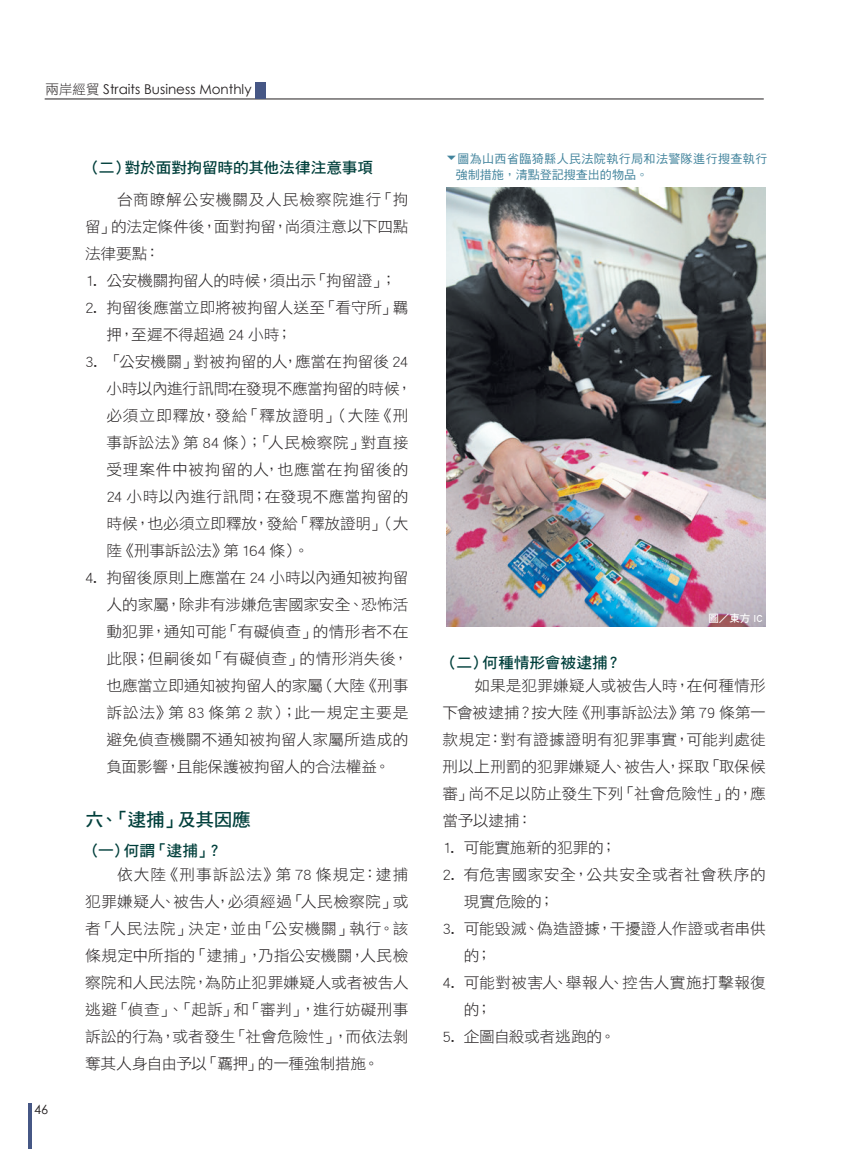
<style>
.page{position:relative;width:851px;height:1149px;background:#fff}
.page>*{position:absolute;margin:0;border:0;box-sizing:border-box;transform-origin:0 0}
.t1{font:18.15px "DF Hei Std W7";letter-spacing:-.025em;color:#003f3b}
.t2{font:15.3px/27px "DF Hei Std W3";color:#231f20;text-align:justify}
.t3{font:15.3px/27px "DF Hei Std W3";letter-spacing:.025em;color:#231f20}
.t4{font:15.3px "DF Hei Std W7";letter-spacing:-.01em;color:#003f3b}
.t5{font:15.3px "DF Hei Std W3";letter-spacing:-.03em;color:#231f20}
.t6{font:15.3px "DF Hei Std W3";letter-spacing:-.025em;color:#231f20}
.t7{font:13.5px "Century Gothic";color:#231f20}
.t8{font:12.75px "Century Gothic";color:#231f20}
.t9{font:12px/15.8px "DF Hei Std W5";letter-spacing:.035em;color:#41839c}
.t10{font:10.5px "DF Hei Std W7";color:#fff}
.s1{font-family:"DF Hei Std W3"}
</style>
<div class="page">
<img style="left:446px;top:187px;width:319px;height:439px">
<hr style="left:45px;top:99px;width:718px;height:1px;background:#231f20">
<div style="left:256px;top:83px;width:10px;height:16px;background:#465785"></div>
<hr style="left:28px;top:1103px;width:3px;height:45px;background:#465785">
<p class="t7" style="left:45px;top:80px;width:207px"><span class="s1">兩岸經貿</span> Straits Business Monthly</p>
<p class="t8" style="left:34px;top:1100px;width:16px">46</p>
<p class="t4" style="left:85px;top:159px;width:290px">（二）對於面對拘留時的其他法律注意事項</p>
<p class="t2" style="left:85px;top:185px;width:325px;text-indent:32px">台商瞭解公安機關及人民檢察院進行「拘留」的法定條件後，面對拘留，尚須注意以下四點法律要點：</p>
<p class="t5" style="left:85px;top:272px;width:313px">1. 公安機關拘留人的時候，須出示「拘留證」；</p>
<p class="t2" style="left:106px;top:293px;width:303px;text-indent:-21px">2. 拘留後應當立即將被拘留人送至「看守所」羈押，至遲不得超過 24 小時；</p>
<p class="t2" style="left:106px;top:347px;width:307px;text-align:left;text-indent:-21px">3. 「公安機關」對被拘留的人，應當在拘留後 24小時以內進行訊問；在發現不應當拘留的時候，必須立即釋放，發給「釋放證明」（大陸《刑事訴訟法》第 84 條）；「人民檢察院」對直接受理案件中被拘留的人，也應當在拘留後的<br>24 小時以內進行訊問；在發現不應當拘留的時候，也必須立即釋放，發給「釋放證明」（大陸《刑事訴訟法》第164 條）。</p>
<p class="t2" style="left:106px;top:563px;width:303px;text-indent:-21px">4. 拘留後原則上應當在 24 小時以內通知被拘留人的家屬，除非有涉嫌危害國家安全、恐怖活動犯罪，通知可能「有礙偵查」的情形者不在此限；但嗣後如「有礙偵查」的情形消失後，也應當立即通知被拘留人的家屬（大陸《刑事訴訟法》第 83 條第 2 款）；此一規定主要是避免偵查機關不通知被拘留人家屬所造成的負面影響，且能保護被拘留人的合法權益。</p>
<p class="t1" style="left:85px;top:809px;width:167px">六、「逮捕」及其因應</p>
<p class="t4" style="left:85px;top:842px;width:139px">（一）何謂「逮捕」？</p>
<p class="t2" style="left:85px;top:860px;width:325px;text-indent:32px">依大陸《刑事訴訟法》第 78 條規定：逮捕犯罪嫌疑人、被告人，必須經過「人民檢察院」或者「人民法院」決定，並由「公安機關」執行。該條規定中所指的「逮捕」，乃指公安機關，人民檢察院和人民法院，為防止犯罪嫌疑人或者被告人逃避「偵查」、「起訴」和「審判」，進行妨礙刑事訴訟的行為，或者發生「社會危險性」，而依法剝奪其人身自由予以「覊押」的一種強制措施。</p>
<p class="t9" style="left:456px;top:151px;width:313px">圖為山西省臨猗縣人民法院執行局和法警隊進行搜查執行強制措施，清點登記搜查出的物品。</p>
<p class="t10" style="left:708px;top:612px;width:56px">圖／東方 IC</p>
<p class="t4" style="left:442px;top:653px;width:180px">（二）何種情形會被逮捕？</p>
<p class="t2" style="left:442px;top:671px;width:325px;text-indent:32px">如果是犯罪嫌疑人或被告人時，在何種情形下會被逮捕？按大陸《刑事訴訟法》第 79 條第一款規定：對有證據證明有犯罪事實，可能判處徒刑以上刑罰的犯罪嫌疑人、被告人，採取「取保候審」尚不足以防止發生下列「社會危險性」的，應當予以逮捕：</p>
<p class="t2" style="left:442px;top:833px;width:175px">1. 可能實施新的犯罪的；</p>
<p class="t3" style="left:463px;top:860px;width:303px;text-indent:-21px">2. 有危害國家安全，公共安全或者社會秩序的現實危險的；</p>
<p class="t2" style="left:463px;top:914px;width:303px;text-indent:-21px">3. 可能毀滅、偽造證據，干擾證人作證或者串供的；</p>
<p class="t3" style="left:463px;top:968px;width:303px;text-indent:-21px">4. 可能對被害人、舉報人、控告人實施打擊報復的；</p>
<p class="t6" style="left:442px;top:1027px;width:174px">5. 企圖自殺或者逃跑的。</p>
</div>
